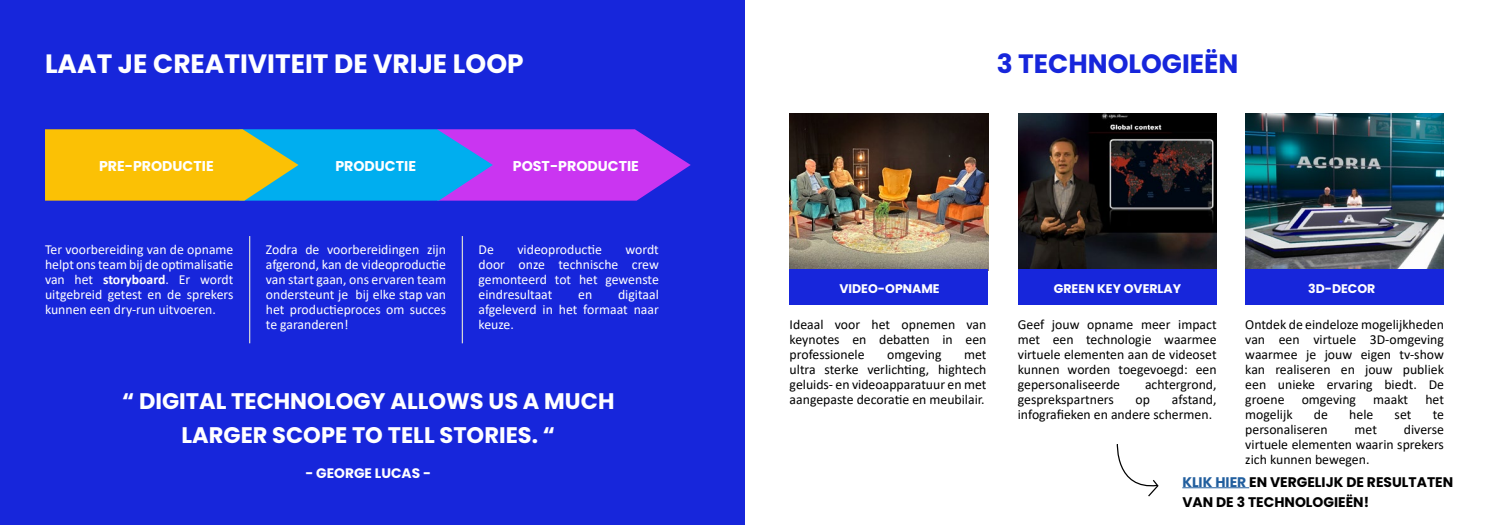
<style>
.page{position:relative;width:1489px;height:525px;background:#fff}
.page>*{position:absolute;margin:0;border:0;box-sizing:border-box;transform-origin:0 0}
.t1{font:700 26.5px "Poppins";color:#fff}
.t2{font:700 26.5px "Poppins";color:#1726db}
.t3{font:700 22.5px/33.8px "Poppins";color:#fff;text-align:center}
.t4{font:700 14.25px "Poppins";color:#fff}
.t5{font:700 13.88px/19.9px "Poppins";color:#000}
.t6{font:13.75px/15px "Calibri";color:#000;text-align:justify}
.t7{font:13.75px/15px "Calibri";color:#fff;text-align:justify}
.t8{font:700 13.75px "Poppins";color:#fff}
.t9{font:700 12.5px "Poppins";color:#fff}
.s1{font-weight:700}
.s2{color:#215e9e}
</style>
<div class="page">
<img style="left:789px;top:113px;width:199px;height:156px">
<img style="left:1018px;top:113px;width:198px;height:156px">
<div style="left:1018px;top:269px;width:198px;height:35px;background:#1726db"></div>
<div style="left:789px;top:269px;width:199px;height:35px;background:#1726db"></div>
<img style="left:1245px;top:113px;width:198px;height:156px">
<div style="left:1245px;top:269px;width:198px;height:35px;background:#1726db"></div>
<hr style="left:1182px;top:487px;width:67px;height:1px;background:#215e9e">
<svg style="left:1116px;top:444px;width:43px;height:53px"></svg>
<div style="left:0;top:0;width:744px;height:524px;background:#1726db"></div>
<svg style="left:45px;top:129px;width:645px;height:71px;background:#96899d"></svg>
<hr style="left:249px;top:236px;width:1px;height:107px;background:#d3d5d6">
<hr style="left:462px;top:236px;width:1px;height:107px;background:#d3d5d6">
<h1 class="t1" style="left:45px;top:48px;width:480px">LAAT JE CREATIVITEIT DE VRIJE LOOP</h1>
<p class="t4" style="left:99px;top:157px;width:116px">PRE-PRODUCTIE</p>
<p class="t4" style="left:335px;top:157px;width:82px">PRODUCTIE</p>
<p class="t4" style="left:513px;top:157px;width:128px">POST-PRODUCTIE</p>
<p class="t7" style="left:45px;top:241px;width:190px">Ter voorbereiding van de opname helpt ons team bij de optimalisatie van het <span class="s1">storyboard</span>. Er wordt uitgebreid getest en de sprekers kunnen een dry-run uitvoeren.</p>
<p class="t7" style="left:266px;top:241px;width:182px">Zodra de voorbereidingen zijn afgerond, kan de videoproductie van start gaan, ons ervaren team ondersteunt je bij elke stap van het productieproces om succes te garanderen!</p>
<p class="t7" style="left:478px;top:241px;width:17px">De</p>
<p class="t7" style="left:517px;top:241px;width:86px">videoproductie</p>
<p class="t7" style="left:478px;top:241px;width:182px;text-indent:147px">wordt door onze technische crew gemonteerd tot het gewenste eindresultaat</p>
<p class="t7" style="left:478px;top:286px;width:182px;text-indent:139px">digitaal afgeleverd in het formaat naar keuze.</p>
<p class="t7" style="left:578px;top:286px;width:16px">en</p>
<h2 class="t3" style="left:122px;top:384px;width:494px">“ DIGITAL TECHNOLOGY ALLOWS US A MUCH<br>LARGER SCOPE TO TELL STORIES. “</h2>
<p class="t8" style="left:305px;top:465px;width:127px">- GEORGE LUCAS -</p>
<h1 class="t2" style="left:996px;top:48px;width:243px">3 TECHNOLOGIEËN</h1>
<p class="t9" style="left:839px;top:281px;width:102px">VIDEO-OPNAME</p>
<p class="t6" style="left:789px;top:316px;width:198px">Ideaal voor het opnemen van keynotes en debatten in een professionele</p>
<p class="t6" style="left:887px;top:346px;width:56px">omgeving</p>
<p class="t6" style="left:789px;top:346px;width:198px;text-indent:174px">met ultra sterke verlichting, hightech geluids- en videoapparatuur en met aangepaste decoratie en meubilair.</p>
<p class="t9" style="left:1053px;top:281px;width:129px">GREEN KEY OVERLAY</p>
<p class="t6" style="left:1017px;top:316px;width:200px">Geef jouw opname meer impact met een technologie waarmee virtuele elementen aan de videoset kunnen worden toegevoegd: een gepersonaliseerde</p>
<p class="t6" style="left:1144px;top:376px;width:73px">achtergrond,</p>
<p class="t6" style="left:1017px;top:391px;width:200px;text-indent:154px">afstand, infografieken en andere schermen.</p>
<p class="t6" style="left:1017px;top:391px;width:97px">gesprekspartners</p>
<p class="t6" style="left:1135px;top:391px;width:16px">op</p>
<p class="t9" style="left:1307px;top:281px;width:69px">3D-DECOR</p>
<p class="t6" style="left:1245px;top:316px;width:200px">Ontdek de eindeloze mogelijkheden van een virtuele 3D-omgeving waarmee je jouw eigen tv-show kan realiseren en jouw publiek een unieke ervaring biedt. De groene omgeving maakt het mogelijk</p>
<p class="t6" style="left:1313px;top:406px;width:16px">de</p>
<p class="t6" style="left:1349px;top:406px;width:26px">hele</p>
<p class="t6" style="left:1394px;top:406px;width:18px">set</p>
<p class="t6" style="left:1432px;top:406px;width:13px">te</p>
<p class="t6" style="left:1245px;top:421px;width:84px">personaliseren</p>
<p class="t6" style="left:1354px;top:421px;width:24px">met</p>
<p class="t6" style="left:1245px;top:421px;width:200px;text-indent:158px">diverse virtuele elementen waarin sprekers zich kunnen bewegen.</p>
<p class="t5" style="left:1182px;top:471px;width:272px"><span class="s2">KLIK HIER</span> EN VERGELIJK DE RESULTATEN<br>VAN DE 3 TECHNOLOGIEËN!</p>
</div>
